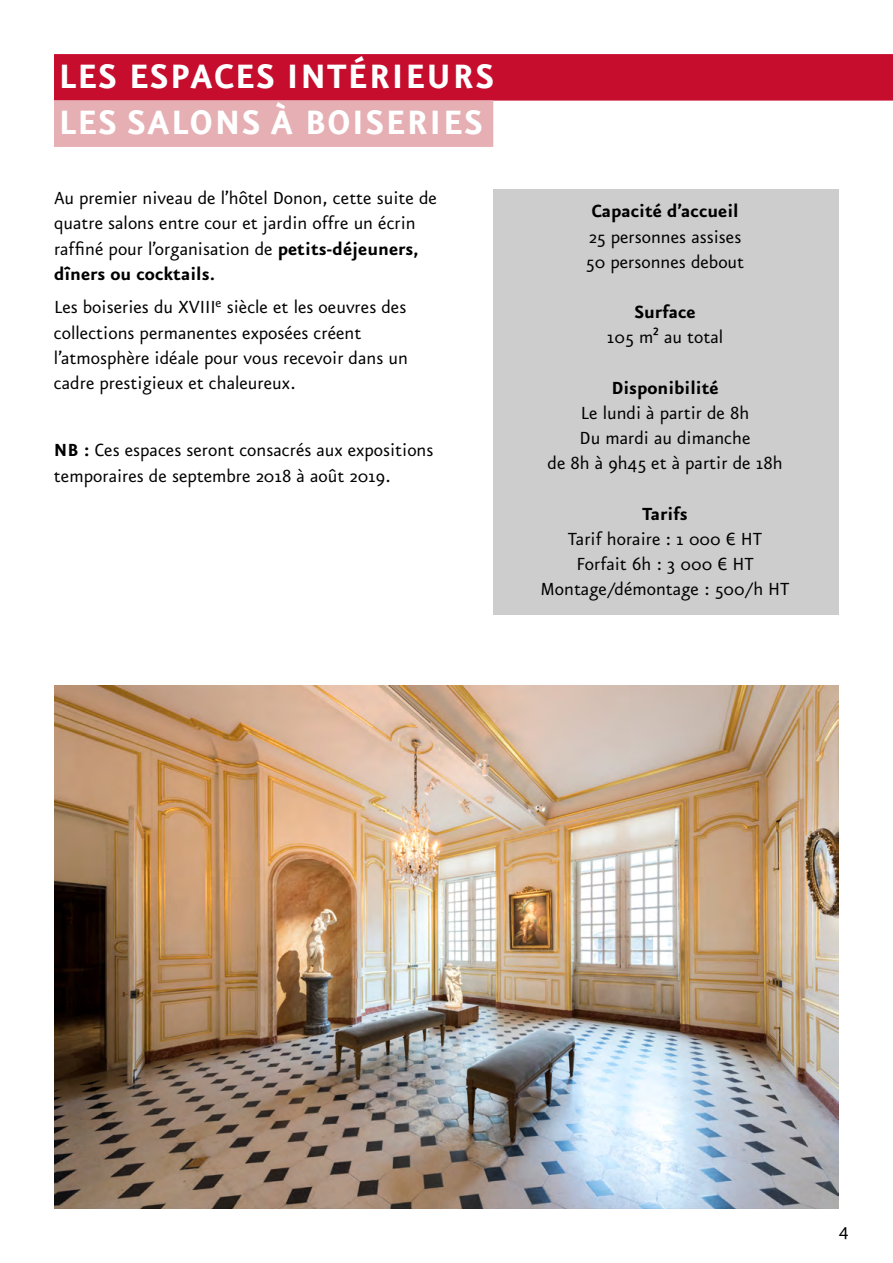
<style>
.page{position:relative;width:893px;height:1263px;background:#fff}
.page>*{position:absolute;margin:0;border:0;box-sizing:border-box;transform-origin:0 0}
.t1{font:700 40.5px/46.3px "Eureka Sans Pro";letter-spacing:.03em;color:#fff}
.t2{font:21px/25.2px "Eureka Sans Pro";color:#000}
.t3{font:700 21px "Eureka Sans Pro";color:#000}
.s1{font-weight:700}
</style>
<div class="page">
<img style="left:54px;top:685px;width:785px;height:524px">
<div style="left:54px;top:54px;width:839px;height:47px;background:#c70d2e"></div>
<div style="left:54px;top:100px;width:439px;height:47px;background:#e6afb3"></div>
<div style="left:493px;top:189px;width:346px;height:425px;background:#cdcdcd"></div>
<h1 class="t1" style="left:58px;top:52px;width:437px">LES ESPACES INTÉRIEURS<br>LES SALONS À BOISERIES</h1>
<p class="t2" style="left:54px;top:185px;width:384px">Au premier niveau de l’hôtel Donon, cette suite de quatre salons entre cour et jardin offre un écrin raffiné pour l’organisation de <span class="s1">petits-déjeuners, dîners ou cocktails.</span></p>
<p class="t2" style="left:54px;top:294px;width:355px">Les boiseries du XVIII<sup>e</sup> siècle et les oeuvres des collections permanentes exposées créent l’atmosphère idéale pour vous recevoir dans un cadre prestigieux et chaleureux.</p>
<p class="t2" style="left:54px;top:438px;width:381px"><span class="s1">NB :</span> Ces espaces seront consacrés aux expositions temporaires de septembre 2018 à août 2019.</p>
<p class="t3" style="left:591px;top:198px;width:149px">Capacité d’accueil</p>
<p class="t2" style="left:586px;top:224px;width:160px">25 personnes assises<br>50 personnes debout</p>
<p class="t3" style="left:634px;top:299px;width:63px">Surface</p>
<p class="t2" style="left:607px;top:324px;width:118px">105 m² au total</p>
<p class="t3" style="left:611px;top:375px;width:109px">Disponibilité</p>
<p class="t2" style="left:548px;top:400px;width:236px;text-align:center">Le lundi à partir de 8h<br>Du mardi au dimanche<br>de 8h à 9h45 et à partir de 18h</p>
<p class="t3" style="left:642px;top:501px;width:47px">Tarifs</p>
<p class="t2" style="left:540px;top:526px;width:251px;text-align:center">Tarif horaire : 1 000 € HT<br>Forfait 6h : 3 000 € HT<br>Montage/démontage : 500/h HT</p>
<p class="t2" style="left:839px;top:1217px;width:11px">4</p>
</div>
